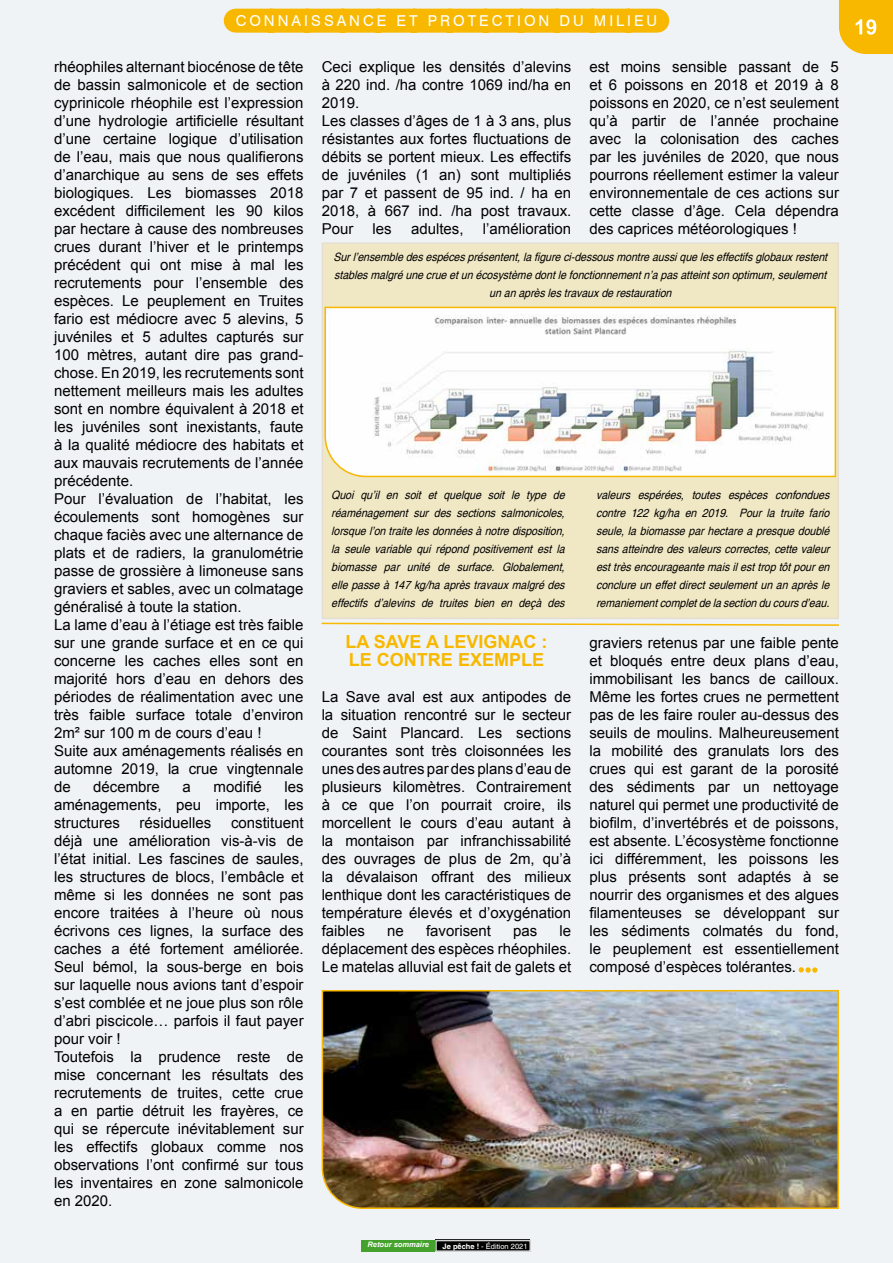
<style>
.page{position:relative;width:893px;height:1263px;background:#eff3f5}
.page>*{position:absolute;margin:0;border:0;box-sizing:border-box;transform-origin:0 0}
.t1{font:700 18px/18px "Arial";color:#f8b800}
.t2{font:15px/18px "Arial";color:#000;text-align:justify}
.t3{font:15px "Swiss 721 BT";letter-spacing:.2em;color:#fff}
.t4{font:italic 11.55px/18px "Helvetica";color:#000;text-align:justify;scale:.91 1}
.t5{font:7.5px "Helvetica";color:#fff}
.t6{font:italic 700 7.5px "Arial";color:#fff}
.s1{font-weight:700}
</style>
<div class="page">
<div style="left:435px;top:1240px;width:95px;height:11px;background:#000"></div>
<div style="left:435px;top:1240px;width:96px;height:12px;border:2px solid #d0d1d2"></div>
<div style="left:362px;top:1240px;width:73px;height:11px;background:#44a12b"></div>
<div style="left:236px;top:9px;width:421px;height:24px;background:#f8b800"></div>
<div style="left:322px;top:242px;width:517px;height:377px;background:#f0e7c4"></div>
<svg style="left:324px;top:306px;width:513px;height:172px;background:#f1eee9"></svg>
<svg style="left:321px;top:622px;width:518px;height:4px"></svg>
<img style="left:321px;top:990px;width:518px;height:219px">
<svg style="left:799px;top:967px;width:18px;height:6px"></svg>
<svg style="left:839px;top:0;width:54px;height:54px;background:#f7be1a"></svg>
<p class="t3" style="left:236px;top:10px;width:423px">CONNAISSANCE ET PROTECTION DU MILIEU</p>
<p class="t2" style="left:54px;top:58px;width:251px;text-align:left">rhéophiles alternant biocénose de tête de bassin salmonicole et de section cyprinicole rhéophile est l’expression d’une hydrologie artificielle résultant d’une certaine logique d’utilisation de l’eau, mais que nous qualifierons d’anarchique au sens de ses effets biologiques. Les biomasses 2018 excédent difficilement les 90 kilos par hectare à cause des nombreuses crues durant l’hiver et le printemps précédent qui ont mise à mal les recrutements pour l’ensemble des espèces. Le peuplement en Truites fario est médiocre avec 5 alevins, 5 juvéniles et 5 adultes capturés sur 100 mètres, autant dire pas grand&shy;chose. En 2019, les recrutements sont nettement meilleurs mais les adultes sont en nombre équivalent à 2018 et les juvéniles sont inexistants, faute à la qualité médiocre des habitats et aux mauvais recrutements de l’année précédente.<br>Pour l’évaluation de l’habitat, les écoulements sont homogènes sur chaque faciès avec une alternance de plats et de radiers, la granulométrie passe de grossière à limoneuse sans graviers et sables, avec un colmatage généralisé à toute la station.<br>La lame d’eau à l’étiage est très faible sur une grande surface et en ce qui concerne les caches elles sont en majorité hors d’eau en dehors des périodes de réalimentation avec une très faible surface totale d’environ 2m² sur 100 m de cours d’eau !<br>Suite aux aménagements réalisés en automne 2019, la crue vingtennale de</p>
<p class="t2" style="left:322px;top:58px;width:251px;text-align:left">Ceci explique les densités d’alevins à 220 ind. /ha contre 1069 ind/ha en<br>2019.<br>Les classes d’âges de 1 à 3 ans, plus résistantes aux fortes fluctuations de débits se portent mieux. Les effectifs de juvéniles (1 an) sont multipliés par 7 et passent de 95 ind. / ha en<br>2018, à 667 ind. /ha post travaux.<br>Pour</p>
<p class="t2" style="left:589px;top:58px;width:251px">est moins sensible passant de 5 et 6 poissons en 2018 et 2019 à 8 poissons en 2020, ce n’est seulement qu’à partir de l’année prochaine avec la colonisation des caches par les juvéniles de 2020, que nous pourrons réellement estimer la valeur environnementale de ces actions sur cette classe d’âge. Cela dépendra des caprices météorologiques !</p>
<p class="t4" style="left:333px;top:249px;width:544px;text-align:center">Sur l’ensemble des espéces présentent, la figure ci-dessous montre aussi que les effectifs globaux restent stables malgré une crue et un écosystème dont le fonctionnement n’a pas atteint son optimum, seulement un an après les travaux de restauration</p>
<p class="t2" style="left:373px;top:220px;width:21px">les</p>
<p class="t2" style="left:411px;top:220px;width:54px">adultes,</p>
<p class="t2" style="left:483px;top:220px;width:90px">l’amélioration</p>
<p class="t4" style="left:331px;top:487px;width:259px">Quoi qu’il en soit et quelque soit le type de réaménagement sur des sections salmonicoles, lorsque l’on traite les données à notre disposition, la seule variable qui répond positivement est la biomasse par unité de surface. Globalement, elle passe à 147 kg/ha après travaux malgré des effectifs d’alevins de truites bien en deçà des</p>
<p class="t4" style="left:596px;top:487px;width:259px">valeurs espérées, toutes espèces confondues contre 122 kg/ha en 2019. Pour la truite fario seule, la biomasse par hectare a presque doublé sans atteindre des valeurs correctes, cette valeur est très encourageante mais il est trop tôt pour en conclure un effet direct seulement un an après le remaniement complet de la section du cours d’eau.</p>
<p class="t1" style="left:346px;top:633px;width:203px">LA SAVE A LEVIGNAC :<br>LE CONTRE EXEMPLE</p>
<p class="t2" style="left:322px;top:688px;width:251px">La Save aval est aux antipodes de la situation rencontré sur le secteur de Saint Plancard. Les sections courantes sont très cloisonnées les unes des autres par des plans d’eau de plusieurs kilomètres. Contrairement à ce que l’on pourrait croire, ils morcellent le cours d’eau autant à la montaison par infranchissabilité des ouvrages de plus de 2m, qu’à la dévalaison offrant des milieux lenthique dont les caractéristiques de température élevés et d’oxygénation faibles</p>
<p class="t2" style="left:589px;top:634px;width:251px">graviers retenus par une faible pente et bloqués entre deux plans d’eau, immobilisant les bancs de cailloux.<br>Même les fortes crues ne permettent pas de les faire rouler au-dessus des seuils de moulins. Malheureusement la mobilité des granulats lors des crues qui est garant de la porosité des sédiments par un nettoyage naturel qui permet une productivité de biofilm, d’invertébrés et de poissons, est absente. L’écosystème fonctionne ici différemment, les poissons les plus présents sont adaptés à se nourrir des organismes et des algues filamenteuses se développant sur les sédiments colmatés du fond, le peuplement est essentiellement composé d’espèces tolérantes.</p>
<p class="t2" style="left:93px;top:778px;width:68px">décembre</p>
<p class="t2" style="left:183px;top:778px;width:10px">a</p>
<p class="t2" style="left:214px;top:778px;width:50px">modifié</p>
<p class="t2" style="left:54px;top:778px;width:251px;text-indent:230px">les aménagements, peu importe, les structures</p>
<p class="t2" style="left:140px;top:814px;width:73px">résiduelles</p>
<p class="t2" style="left:54px;top:814px;width:251px;text-align:left;text-indent:177px">constituent déjà une amélioration vis-à-vis de l’état initial. Les fascines de saules, les structures de blocs, l’embâcle et même si les données ne sont pas encore traitées à l’heure où nous écrivons ces lignes, la surface des caches a été fortement améliorée.<br>Seul bémol, la sous-berge en bois sur laquelle nous avions tant d’espoir s’est comblée et ne joue plus son rôle d’abri piscicole… parfois il faut payer pour voir !<br>Toutefois la prudence reste de mise concernant les résultats des recrutements de truites, cette crue a en partie détruit les frayères, ce qui se répercute inévitablement sur les effectifs globaux comme nos observations l’ont confirmé sur tous les inventaires en zone salmonicole en 2020.</p>
<p class="t2" style="left:387px;top:922px;width:18px">ne</p>
<p class="t2" style="left:426px;top:922px;width:67px">favorisent</p>
<p class="t2" style="left:513px;top:922px;width:26px">pas</p>
<p class="t2" style="left:322px;top:922px;width:251px;text-indent:238px">le déplacement des espèces rhéophiles.<br>Le matelas alluvial est fait de galets et</p>
<p class="t6" style="left:367px;top:1239px;width:63px">Retour sommaire</p>
<p class="t5" style="left:443px;top:1242px;width:86px"><span class="s1">Je pêche !</span> - Édition 2021</p>
</div>
